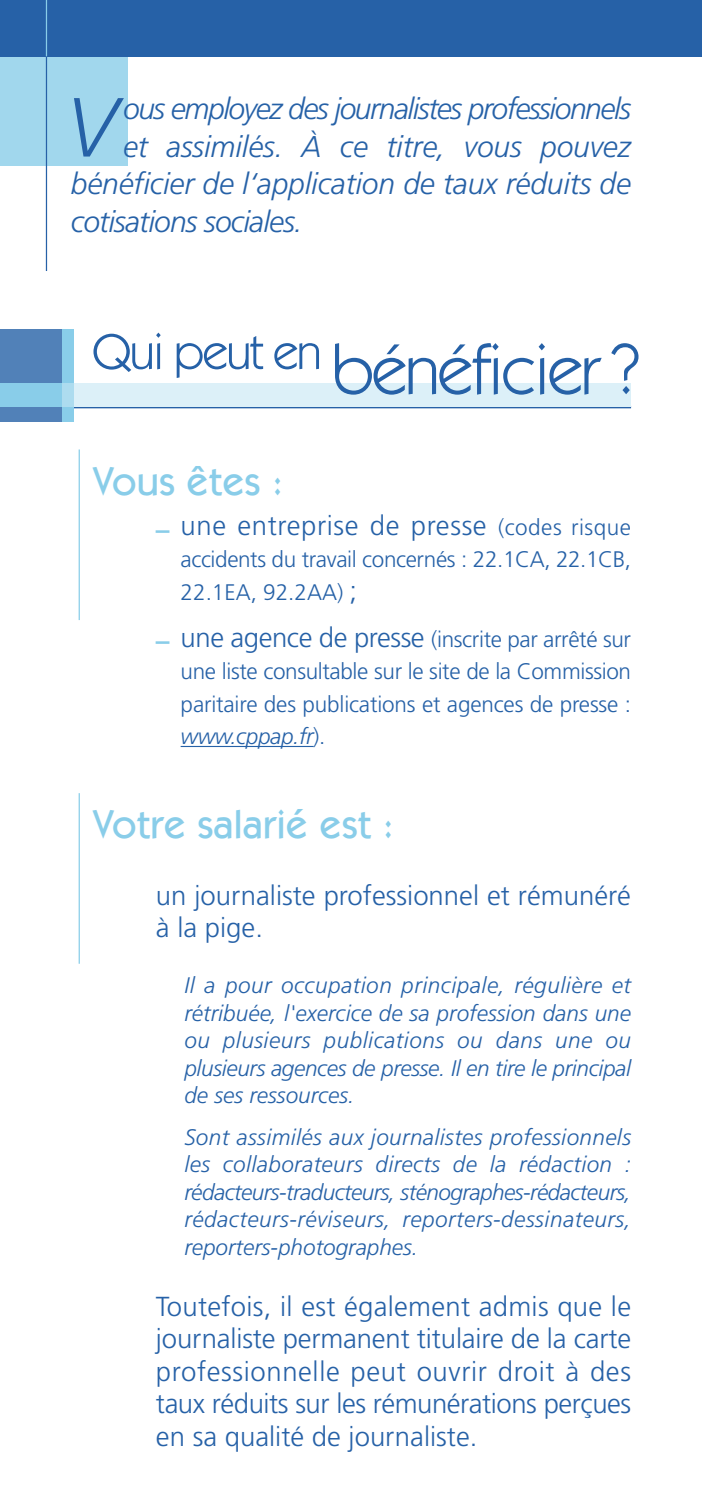
<style>
.page{position:relative;width:702px;height:1489px;background:#fff}
.page>*{position:absolute;margin:0;border:0;box-sizing:border-box;transform-origin:0 0}
.t1{font:italic 300 83.75px "Frutiger";color:#2661a7}
.t2{font:70px "Itc Kabel";letter-spacing:-.03em;color:#2661a7}
.t3{font:500 40px "Itc Kabel";letter-spacing:.005em;color:#89cde9}
.t4{font:italic 300 30px "Frutiger";letter-spacing:-.005em;color:#2661a7}
.t5{font:italic 300 30px "Frutiger";letter-spacing:-.05em;color:#2661a7}
.t6{font:italic 300 30px "Frutiger";letter-spacing:-.03em;color:#2661a7}
.t7{font:300 27.5px/32.5px "Frutiger";color:#2661a7}
.t8{font:300 27.5px "Frutiger";letter-spacing:.02em;color:#2661a7}
.t9{font:italic 300 22.5px/27.5px "Frutiger";color:#2661a7;text-align:justify}
.t10{font:300 22.5px/32.5px "Frutiger";letter-spacing:-.01em;color:#2661a7}
.s1{font-weight:700;color:#89cde9}
.s2{font-size:22.5px}
.s3{font-size:27.5px}
.s4{font-weight:700;font-size:27.5px;color:#89cde9}
.s5{font-style:italic}
</style>
<div class="page">
<hr style="left:181px;top:746px;width:133px;height:1px;background:#2661a7">
<hr style="left:79px;top:449px;width:1px;height:171px;background:#89cde9">
<hr style="left:79px;top:793px;width:1px;height:170px;background:#89cde9">
<div style="left:0;top:0;width:128px;height:165px;background:#a1d7ed"></div>
<div style="left:0;top:0;width:702px;height:57px;background:#2661a7"></div>
<hr style="left:46px;top:50px;width:1px;height:221px;background:#2661a7">
<hr style="left:66px;top:406px;width:565px;height:2px;background:#2661a7">
<div style="left:0;top:330px;width:62px;height:92px;background:#5181b8"></div>
<div style="left:62px;top:330px;width:11px;height:92px;background:#89cde9"></div>
<div style="left:0;top:383px;width:62px;height:23px;background:#89cde9"></div>
<div style="left:73px;top:383px;width:558px;height:23px;background:#dcf0f8"></div>
<hr style="left:46px;top:0;width:1px;height:56px;background:#89cde9">
<div style="left:62px;top:383px;width:11px;height:23px;background:#addcef"></div>
<h1 class="t1" style="left:65px;top:94px;width:53px">V</h1>
<h3 class="t5" style="left:123px;top:96px;width:509px">ous employez des journalistes professionnels</h3>
<h3 class="t4" style="left:123px;top:134px;width:509px">et assimilés. À ce titre, vous pouvez</h3>
<h3 class="t4" style="left:71px;top:171px;width:561px">bénéficier de l‘application de taux réduits de</h3>
<h3 class="t6" style="left:71px;top:209px;width:233px">cotisations sociales.</h3>
<h2 class="t2" style="left:92px;top:343px;width:549px"><sup>Qui</sup> <sup>peut</sup> <sup>en</sup> bénéficier ?</h2>
<h3 class="t3" style="left:93px;top:466px;width:191px">Vous êtes :</h3>
<p class="t8" style="left:156px;top:514px;width:476px"><span class="s1">–</span> une entreprise de presse <span class="s2">(codes risque</span></p>
<p class="t10" style="left:181px;top:545px;width:452px">accidents du travail concernés : 22.1CA, 22.1CB,<br>22.1EA, 92.2AA) <span class="s3">;</span></p>
<p class="t10" style="left:181px;top:624px;width:452px;text-align:justify;text-indent:-25px"><span class="s4">–</span> <span class="s3">une agence de presse</span> (inscrite par arrêté sur une liste consultable sur le site de la Commission paritaire des publications et agences de presse : <span class="s5">www.cppap.fr</span>).</p>
<h3 class="t3" style="left:93px;top:809px;width:302px">Votre salarié est :</h3>
<p class="t7" style="left:156px;top:880px;width:476px">un journaliste professionnel et rémunéré à la pige.</p>
<p class="t9" style="left:184px;top:973px;width:448px">Il a pour occupation principale, régulière et rétribuée, l'exercice de sa profession dans une ou plusieurs publications ou dans une ou plusieurs agences de presse. Il en tire le principal de ses ressources.</p>
<p class="t9" style="left:184px;top:1124px;width:448px">Sont assimilés aux journalistes professionnels les collaborateurs directs de la rédaction : rédacteurs-traducteurs, sténographes-rédacteurs, rédacteurs-réviseurs, reporters-dessinateurs, reporters-photographes.</p>
<p class="t7" style="left:156px;top:1291px;width:476px;text-align:justify">Toutefois, il est également admis que le journaliste permanent titulaire de la carte profes sionnelle peut ouvrir droit à des taux réduits sur les rémunérations perçues en sa qualité de journaliste.</p>
</div>
